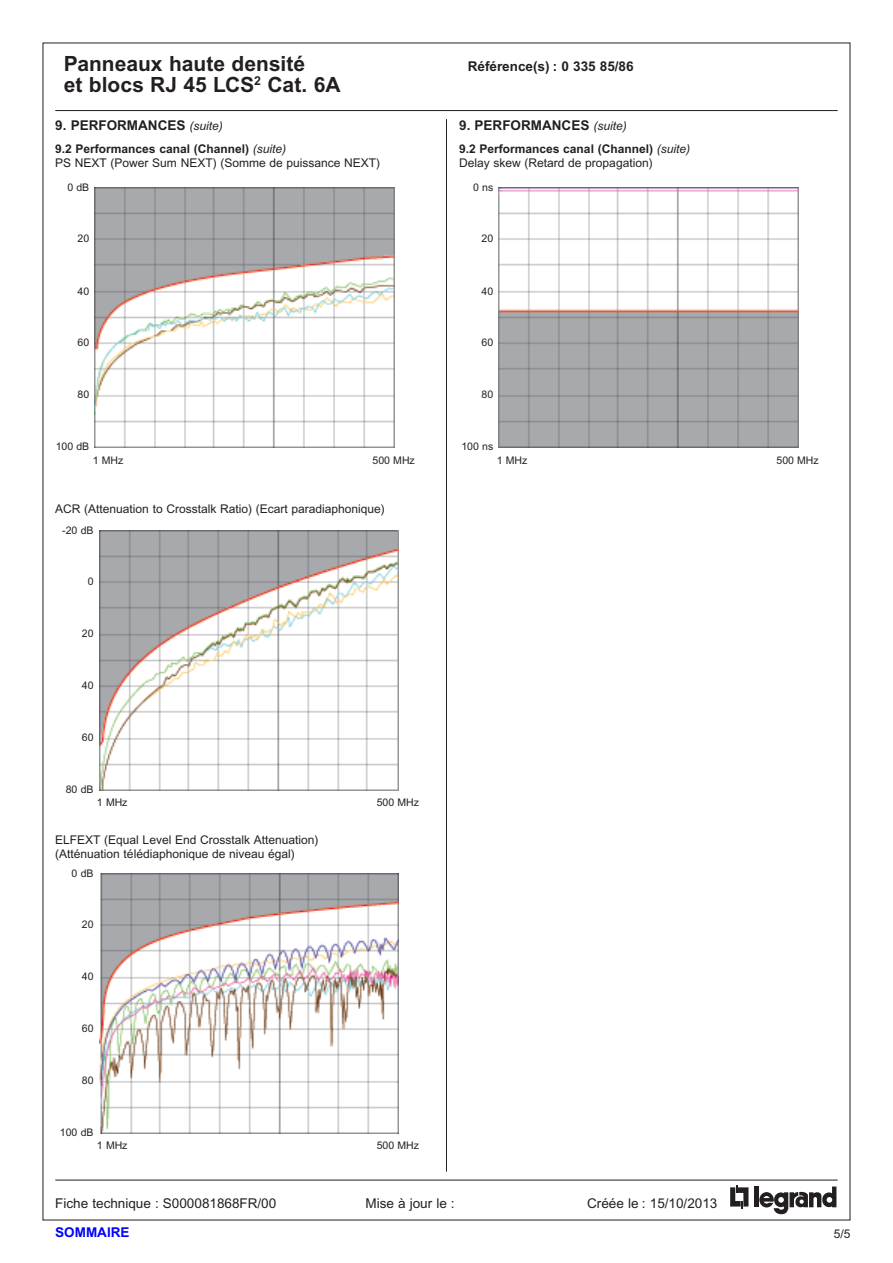
<style>
.page{position:relative;width:893px;height:1263px;background:#fff}
.page>*{position:absolute;margin:0;border:0;box-sizing:border-box;transform-origin:0 0}
.t1{font:700 21px "Arial";color:#231f20}
.Texte{font:700 13.5px "Arial";color:#231f20}
.t2{font:13.5px "Arial";color:#231f20}
.t3{font:700 13.5px "Arial";color:#00f}
.Texte-2{font:12px/14.4px "Arial";color:#231f20}
.Texte-3{font:700 12px "Arial";color:#231f20}
.Chapitre{font:10.5px "Arial";color:#231f20}
.s1{font-weight:400;font-style:italic;font-size:12px}
.s2{font-weight:400;font-style:italic}
</style>
<div class="page">
<svg style="left:730px;top:1185px;width:18px;height:23px"></svg>
<div style="left:754px;top:1186px;width:5px;height:21px;background:#231f20"></div>
<svg style="left:759px;top:1186px;width:77px;height:28px"></svg>
<hr style="left:55px;top:110px;width:783px;height:1px;background:#231f20">
<hr style="left:55px;top:1179px;width:783px;height:1px;background:#231f20">
<hr style="left:446px;top:119px;width:1px;height:1052px;background:#231f20">
<img style="left:95px;top:187px;width:299px;height:260px">
<img style="left:99px;top:873px;width:299px;height:260px">
<img style="left:499px;top:187px;width:299px;height:260px">
<img style="left:99px;top:530px;width:299px;height:260px">
<h1 class="t1" style="left:64px;top:52px;width:243px">Panneaux haute densité</h1>
<p class="Texte" style="left:468px;top:59px;width:167px">Référence(s) : 0 335 85/86</p>
<h1 class="t1" style="left:64px;top:73px;width:278px">et blocs RJ 45 LCS<sup>2</sup> Cat. 6A</h1>
<p class="Texte" style="left:55px;top:117px;width:169px">9. PERFORMANCES <span class="s1">(suite)</span></p>
<p class="Texte-3" style="left:55px;top:141px;width:232px">9.2 Performances canal (Channel) <span class="s2">(suite)</span></p>
<p class="Texte-2" style="left:55px;top:156px;width:326px">PS NEXT (Power Sum NEXT) (Somme de puissance NEXT)</p>
<p class="Texte" style="left:459px;top:117px;width:169px">9. PERFORMANCES <span class="s1">(suite)</span></p>
<p class="Texte-3" style="left:459px;top:141px;width:232px">9.2 Performances canal (Channel) <span class="s2">(suite)</span></p>
<p class="Texte-2" style="left:459px;top:156px;width:195px">Delay skew (Retard de propagation)</p>
<p class="Chapitre" style="left:67px;top:181px;width:23px">0 dB</p>
<p class="Chapitre" style="left:78px;top:232px;width:13px">20</p>
<p class="Chapitre" style="left:78px;top:285px;width:13px">40</p>
<p class="Chapitre" style="left:78px;top:337px;width:13px">60</p>
<p class="Chapitre" style="left:78px;top:389px;width:13px">80</p>
<p class="Chapitre" style="left:56px;top:440px;width:35px">100 dB</p>
<p class="Chapitre" style="left:93px;top:454px;width:32px">1 MHz</p>
<p class="Chapitre" style="left:373px;top:454px;width:44px">500 MHz</p>
<p class="Texte-2" style="left:55px;top:501px;width:331px">ACR (Attenuation to Crosstalk Ratio) (Ecart paradiaphonique)</p>
<p class="Chapitre" style="left:62px;top:524px;width:33px">-20 dB</p>
<p class="Chapitre" style="left:88px;top:575px;width:7px">0</p>
<p class="Chapitre" style="left:82px;top:628px;width:13px">20</p>
<p class="Chapitre" style="left:82px;top:679px;width:13px">40</p>
<p class="Chapitre" style="left:82px;top:731px;width:13px">60</p>
<p class="Chapitre" style="left:66px;top:783px;width:29px">80 dB</p>
<p class="Chapitre" style="left:97px;top:797px;width:32px">1 MHz</p>
<p class="Chapitre" style="left:377px;top:797px;width:44px">500 MHz</p>
<p class="Texte-2" style="left:55px;top:832px;width:265px">ELFEXT (Equal Level End Crosstalk Attenuation) (Atténuation télédiaphonique de niveau égal)</p>
<p class="Chapitre" style="left:72px;top:867px;width:23px">0 dB</p>
<p class="Chapitre" style="left:82px;top:918px;width:13px">20</p>
<p class="Chapitre" style="left:82px;top:971px;width:13px">40</p>
<p class="Chapitre" style="left:82px;top:1022px;width:13px">60</p>
<p class="Chapitre" style="left:82px;top:1074px;width:13px">80</p>
<p class="Chapitre" style="left:60px;top:1126px;width:35px">100 dB</p>
<p class="Chapitre" style="left:97px;top:1140px;width:32px">1 MHz</p>
<p class="Chapitre" style="left:377px;top:1140px;width:44px">500 MHz</p>
<p class="Chapitre" style="left:473px;top:181px;width:22px">0 ns</p>
<p class="Chapitre" style="left:482px;top:232px;width:13px">20</p>
<p class="Chapitre" style="left:482px;top:285px;width:13px">40</p>
<p class="Chapitre" style="left:482px;top:337px;width:13px">60</p>
<p class="Chapitre" style="left:482px;top:389px;width:13px">80</p>
<p class="Chapitre" style="left:461px;top:440px;width:33px">100 ns</p>
<p class="Chapitre" style="left:497px;top:454px;width:32px">1 MHz</p>
<p class="Chapitre" style="left:776px;top:454px;width:44px">500 MHz</p>
<p class="t2" style="left:55px;top:1195px;width:223px">Fiche technique : S000081868FR/00</p>
<p class="t2" style="left:365px;top:1195px;width:91px">Mise à jour le :</p>
<p class="t2" style="left:587px;top:1195px;width:132px">Créée le : 15/10/2013</p>
<p class="t3" style="left:55px;top:1224px;width:76px">SOMMAIRE</p>
<p class="Texte-2" style="left:834px;top:1227px;width:18px">5/5</p>
</div>
